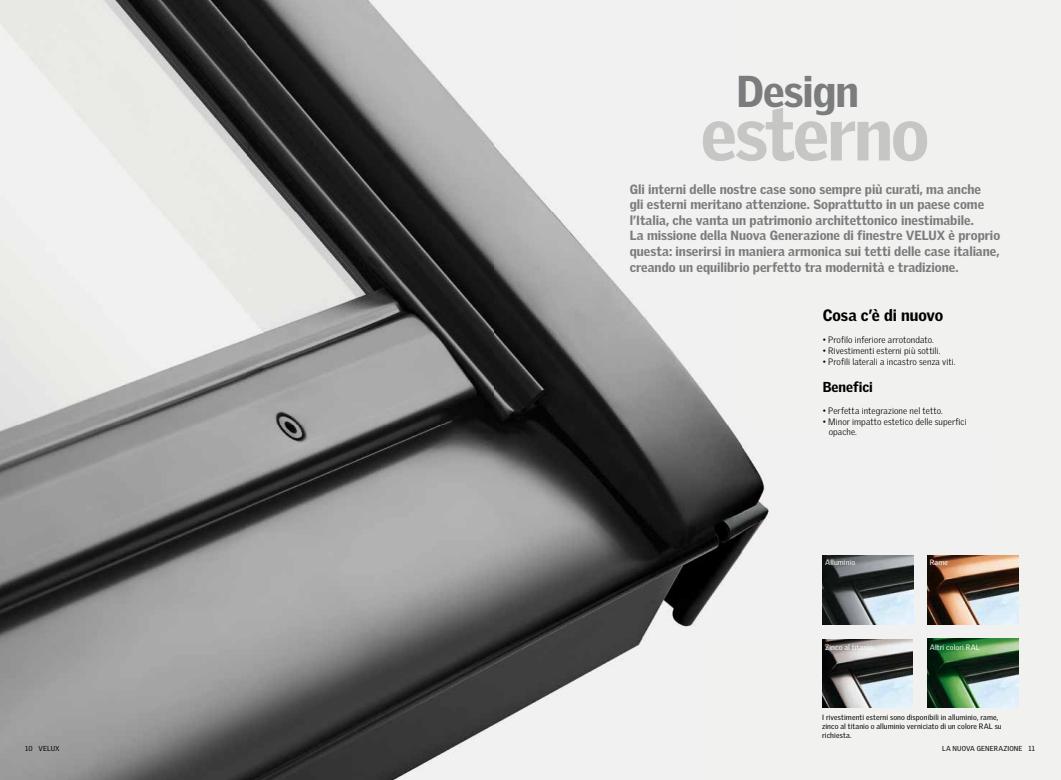
<style>
.page{position:relative;width:1061px;height:780px;background:#fff}
.page>*{position:absolute;margin:0;border:0;box-sizing:border-box;transform-origin:0 0}
.t1{font:900 72.4px "Velux Gothic";letter-spacing:-.03em;color:#c6c6c4}
.t2{font:900 43.3px "Velux Gothic";letter-spacing:-.025em;color:#7b7c7d}
.t3{font:900 16px "Velux Gothic";letter-spacing:-.005em;color:#000}
.t4{font:900 14px "Velux Gothic";color:#000}
.t5{font:900 13px/15.6px "Velux Gothic";color:#7b7c7d}
.t6{font:300 9px/10.8px "Velux Gothic";letter-spacing:.005em;color:#000}
.t7{font:7.5px/9px "Velux Gothic";letter-spacing:.01em;color:#000}
.t8{font:7.5px "Velux Gothic";letter-spacing:.015em;color:#fff}
.t9{font:7px "Velux Gothic";letter-spacing:.02em;color:#000}
</style>
<div class="page">
<img style="left:0;top:0;width:1060px;height:780px">
<img style="left:822px;top:556px;width:91px;height:68px">
<img style="left:926px;top:556px;width:92px;height:68px">
<img style="left:822px;top:639px;width:90px;height:68px">
<img style="left:926px;top:639px;width:92px;height:68px">
<h2 class="t2" style="left:736px;top:63px;width:124px">Design</h2>
<h1 class="t1" style="left:700px;top:88px;width:230px">esterno</h1>
<p class="t5" style="left:629px;top:181px;width:372px">Gli interni delle nostre case sono sempre più curati, ma anche<br>gli esterni meritano attenzione. Soprattutto in un paese come l’Italia, che vanta un patrimonio architettonico inestimabile.<br>La missione della Nuova Generazione di finestre VELUX è proprio questa: inserirsi in maniera armonica sui tetti delle case italiane, creando un equilibrio perfetto tra modernità e tradizione.</p>
<p class="t3" style="left:822px;top:305px;width:122px">Cosa c’è di nuovo</p>
<p class="t6" style="left:822px;top:334px;width:113px">• Profilo inferiore arrotondato.</p>
<p class="t6" style="left:822px;top:345px;width:119px">• Rivestimenti esterni più sottili.</p>
<p class="t6" style="left:822px;top:356px;width:134px">• Profili laterali a incastro senza viti.</p>
<p class="t4" style="left:822px;top:378px;width:52px">Benefici</p>
<p class="t6" style="left:822px;top:405px;width:122px">• Perfetta integrazione nel tetto.</p>
<p class="t6" style="left:828px;top:416px;width:139px;text-indent:-6px">• Minor impatto estetico delle superfici opache.</p>
<p class="t8" style="left:825px;top:557px;width:31px">Alluminio</p>
<p class="t8" style="left:825px;top:642px;width:49px">Zinco al titanio</p>
<p class="t8" style="left:929px;top:557px;width:20px">Rame</p>
<p class="t8" style="left:929px;top:642px;width:51px">Altri colori RAL</p>
<p class="t7" style="left:821px;top:712px;width:181px">I rivestimenti esterni sono disponibili in alluminio, rame, zinco al titanio o alluminio verniciato di un colore RAL su richiesta.</p>
<p class="t9" style="left:25px;top:744px;width:36px">10 VELUX</p>
<p class="t9" style="left:941px;top:744px;width:94px">LA NUOVA GENERAZIONE 11</p>
</div>
